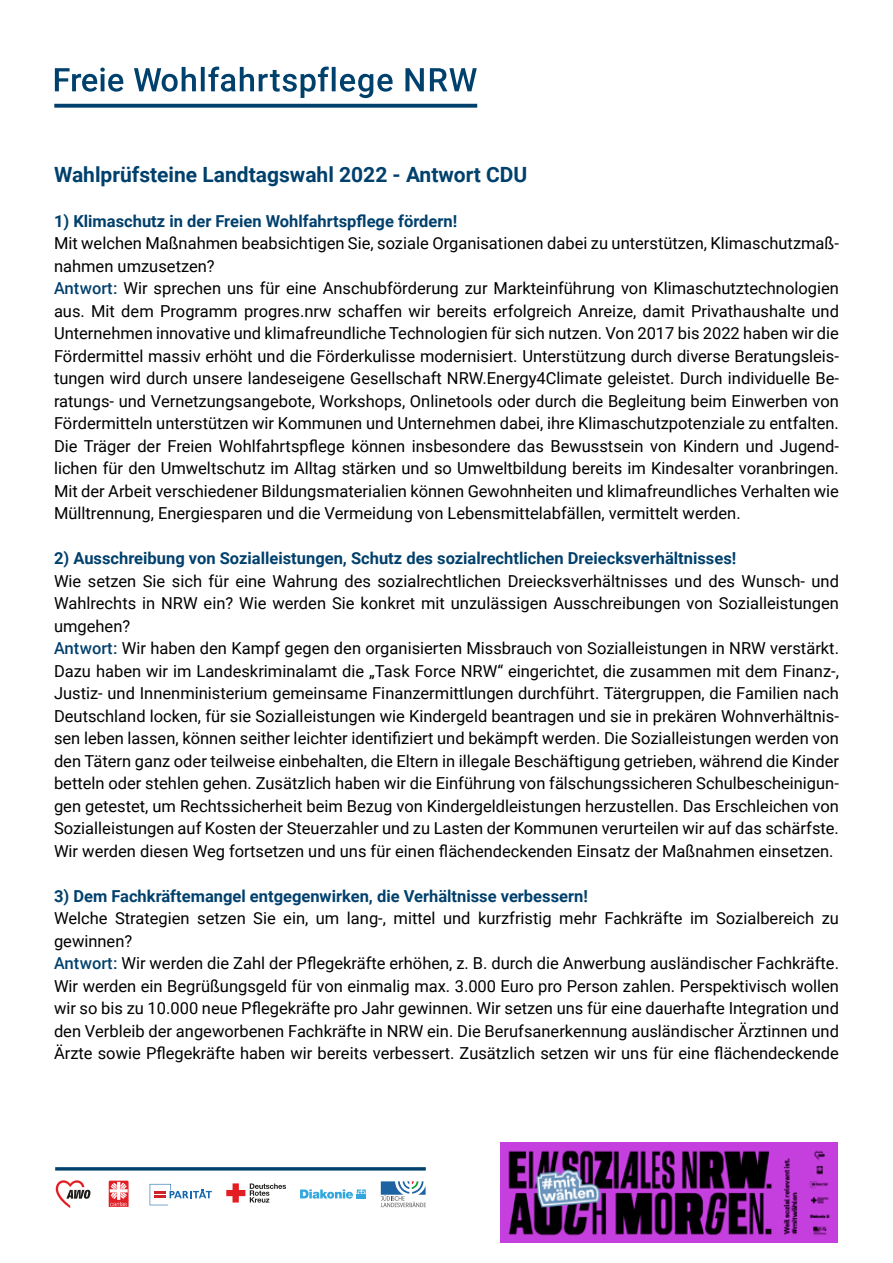
<style>
.page{position:relative;width:893px;height:1263px;background:#fff}
.page>*{position:absolute;margin:0;border:0;box-sizing:border-box;transform-origin:0 0}
.t1{font:700 21px "Roboto";color:#00406c}
.t2{font:16.5px/22.5px "Roboto";color:#000;text-align:justify}
.t3{font:700 16.5px "Roboto";color:#00406c}
.s1{font-weight:500;color:#00406c}
</style>
<div class="page">
<svg style="left:54px;top:67px;width:423px;height:41px"></svg>
<img style="left:500px;top:1142px;width:337px;height:100px">
<svg style="left:55px;top:1167px;width:371px;height:3px"></svg>
<svg style="left:226px;top:1183px;width:60px;height:19px"></svg>
<svg style="left:150px;top:1184px;width:62px;height:21px"></svg>
<svg style="left:109px;top:1180px;width:20px;height:27px"></svg>
<svg style="left:300px;top:1189px;width:66px;height:9px"></svg>
<svg style="left:56px;top:1180px;width:34px;height:28px"></svg>
<svg style="left:381px;top:1181px;width:45px;height:26px"></svg>
<p class="t1" style="left:54px;top:160px;width:475px">Wahlprüfsteine Landtagswahl 2022 - Antwort CDU</p>
<p class="t3" style="left:54px;top:209px;width:405px">1) Klimaschutz in der Freien Wohlfahrtspflege fördern!</p>
<p class="t2" style="left:54px;top:231px;width:786px">Mit welchen Maßnahmen beabsichtigen Sie, soziale Organisationen dabei zu unterstützen, Klimaschutzmaß&shy;nahmen umzusetzen?</p>
<p class="t2" style="left:54px;top:276px;width:786px"><span class="s1">Antwort:</span> Wir sprechen uns für eine Anschubförderung zur Markteinführung von Klimaschutztechnologien aus. Mit dem Programm progres.nrw schaffen wir bereits erfolgreich Anreize, damit Privathaushalte und Unternehmen innovative und klimafreundliche Technologien für sich nutzen. Von 2017 bis 2022 haben wir die Fördermittel massiv erhöht und die Förderkulisse modernisiert. Unterstützung durch diverse Beratungsleis&shy;tungen wird durch unsere landeseigene Gesellschaft NRW.Energy4Climate geleistet. Durch individuelle Be&shy;ratungs- und Vernetzungsangebote, Workshops, Onlinetools oder durch die Begleitung beim Einwerben von Fördermitteln unterstützen wir Kommunen und Unternehmen dabei, ihre Klimaschutzpotenziale zu entfalten.<br>Die Träger der Freien Wohlfahrtspflege können insbesondere das Bewusstsein von Kindern und Jugend&shy;lichen für den Umweltschutz im Alltag stärken und so Umweltbildung bereits im Kindesalter voranbringen.<br>Mit der Arbeit verschiedener Bildungsmaterialien können Gewohnheiten und klimafreundliches Verhalten wie Mülltrennung, Energiesparen und die Vermeidung von Lebensmittelabfällen, vermittelt werden.</p>
<p class="t3" style="left:54px;top:547px;width:684px">2) Ausschreibung von Sozialleistungen, Schutz des sozialrechtlichen Dreiecksverhältnisses!</p>
<p class="t2" style="left:54px;top:569px;width:786px">Wie setzen Sie sich für eine Wahrung des sozialrechtlichen Dreiecksverhältnisses und des Wunsch- und Wahlrechts in NRW ein? Wie werden Sie konkret mit unzulässigen Ausschreibungen von Sozialleistungen umgehen?</p>
<p class="t2" style="left:54px;top:636px;width:786px"><span class="s1">Antwort:</span> Wir haben den Kampf gegen den organisierten Missbrauch von Sozialleistungen in NRW verstärkt.<br>Dazu haben wir im Landeskriminalamt die „Task Force NRW“ eingerichtet, die zusammen mit dem Finanz-, Justiz- und Innenministerium gemeinsame Finanzermittlungen durchführt. Tätergruppen, die Familien nach Deutschland locken, für sie Sozialleistungen wie Kindergeld beantragen und sie in prekären Wohnverhältnis&shy;sen leben lassen, können seither leichter identifiziert und bekämpft werden. Die Sozialleistungen werden von den Tätern ganz oder teilweise einbehalten, die Eltern in illegale Beschäftigung getrieben, während die Kinder betteln oder stehlen gehen. Zusätzlich haben wir die Einführung von fälschungssicheren Schulbescheinigun&shy;gen getestet, um Rechtssicherheit beim Bezug von Kindergeldleistungen herzustellen. Das Erschleichen von Sozialleistungen auf Kosten der Steuerzahler und zu Lasten der Kommunen verurteilen wir auf das schärfste.<br>Wir werden diesen Weg fortsetzen und uns für einen flächendeckenden Einsatz der Maßnahmen einsetzen.</p>
<p class="t3" style="left:54px;top:884px;width:535px">3) Dem Fachkräftemangel entgegenwirken, die Verhältnisse verbessern!</p>
<p class="t2" style="left:54px;top:906px;width:786px">Welche Strategien setzen Sie ein, um lang-, mittel und kurzfristig mehr Fachkräfte im Sozialbereich zu gewinnen?</p>
<p class="t2" style="left:54px;top:951px;width:786px"><span class="s1">Antwort:</span> Wir werden die Zahl der Pflegekräfte erhöhen, z. B. durch die Anwerbung ausländischer Fachkräfte.<br>Wir werden ein Begrüßungsgeld für von einmalig max. 3.000 Euro pro Person zahlen. Perspektivisch wollen wir so bis zu 10.000 neue Pflegekräfte pro Jahr gewinnen. Wir setzen uns für eine dauerhafte Integration und den Verbleib der angeworbenen Fachkräfte in NRW ein. Die Berufsanerkennung ausländischer Ärztinnen und Ärzte sowie Pflegekräfte haben wir bereits verbessert. Zusätzlich setzen wir uns für eine flächendeckende</p>
</div>
